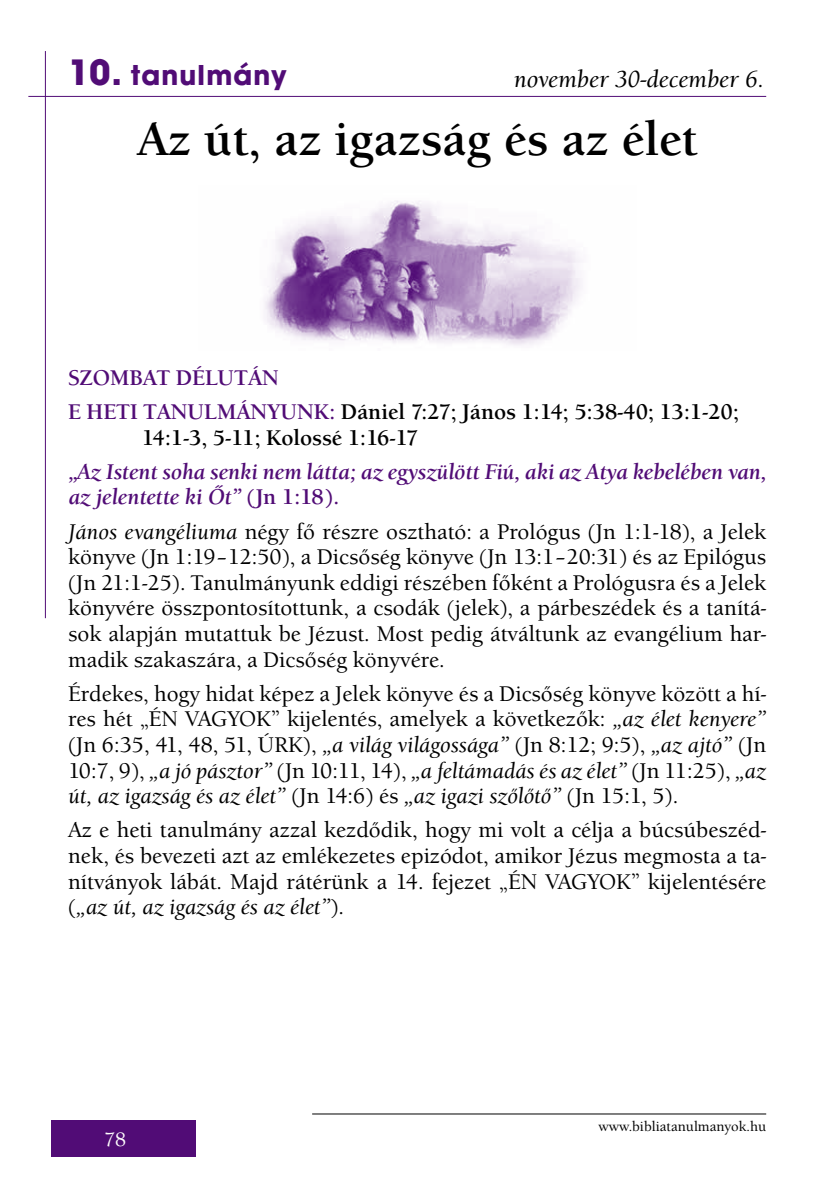
<style>
.page{position:relative;width:840px;height:1191px;background:#fff}
.page>*{position:absolute;margin:0;border:0;box-sizing:border-box;transform-origin:0 0}
.t1{font:700 48px "Berkeley Old Sty Itc TEE";color:#000}
.t2{font:700 30px "Avant Gar Got Itc TEE";letter-spacing:.04em;color:#510c76}
.t3{font:italic 500 24px "Berkeley Old Sty Itc TEE";color:#000}
.t4{font:500 22px/25.6px "Berkeley Old Sty Itc TEE";color:#000;text-align:justify}
.t5{font:700 22px/34px "Berkeley Old Sty Itc TEE";color:#000}
.t6{font:italic 700 22px/25.6px "Berkeley Old Sty Itc TEE";color:#510c76}
.t7{font:500 20px "Berkeley Old Sty Itc TEE";color:#fffefd}
.t8{font:500 14px "Berkeley Old Sty Itc TEE";color:#000}
.s1{font-size:38px}
.s2{color:#510c76}
.s3{font-style:normal}
.s4{font-style:italic}
</style>
<div class="page">
<div style="left:51px;top:1120px;width:145px;height:37px;background:#510c76"></div>
<hr style="left:28px;top:96px;width:737px;height:1px;background:#510c76">
<hr style="left:45px;top:51px;width:1px;height:567px;background:#510c76">
<img style="left:264px;top:201px;width:318px;height:145px">
<hr style="left:312px;top:1113px;width:453px;height:1px;background:#000">
<h2 class="t2" style="left:68px;top:57px;width:219px"><span class="s1">10.</span> tanulmány</h2>
<p class="t3" style="left:513px;top:65px;width:252px">november 30-december 6.</p>
<h1 class="t1" style="left:137px;top:111px;width:561px">Az út, az igazság és az élet</h1>
<p class="t5" style="left:68px;top:361px;width:672px"><span class="s2">SZOMBAT DÉLUTÁN<br>E HETI TANULMÁNYUNK:</span> Dániel 7:27; János 1:14; 5:38-40; 13:1-20;</p>
<p class="t5" style="left:142px;top:420px;width:278px">14:1-3, 5-11; Kolossé 1:16-17</p>
<p class="t6" style="left:68px;top:459px;width:699px">„Az Istent soha senki nem látta; az egyszülött Fiú, aki az Atya kebelében van, az jelentette ki Őt” <span class="s3">(Jn 1:18).</span></p>
<p class="t4" style="left:68px;top:518px;width:699px"><span class="s4">János evangéliuma</span> négy fő részre osztható: a Prológus (Jn 1:1-18), a Jelek könyve (Jn 1:19–12:50), a Dicsőség könyve (Jn 13:1–20:31) és az Epilógus (Jn 21:1-25). Tanulmányunk eddigi részében főként a Prológusra és a Jelek könyvére összpontosítottunk, a csodák (jelek), a párbeszédek és a tanítá&shy;sok alapján mutattuk be Jézust. Most pedig átváltunk az evangélium har&shy;madik szakaszára, a Dicsőség könyvére.</p>
<p class="t4" style="left:68px;top:680px;width:699px">Érdekes, hogy hidat képez a Jelek könyve és a Dicsőség könyve között a hí&shy;res hét „ÉN VAGYOK” kijelentés, amelyek a következők: <span class="s4">„az élet kenyere” </span>(Jn 6:35, 41, 48, 51, ÚRK), <span class="s4">„a világ világossága”</span> (Jn 8:12; 9:5), <span class="s4">„az ajtó”</span> (Jn 10:7, 9), <span class="s4">„a jó pásztor”</span> (Jn 10:11, 14), <span class="s4">„a feltámadás és az élet”</span> (Jn 11:25), <span class="s4">„az út, az igazság és az élet”</span> (Jn 14:6) és <span class="s4">„az igazi szőlőtő”</span> (Jn 15:1, 5).</p>
<p class="t4" style="left:68px;top:817px;width:699px">Az e heti tanulmány azzal kezdődik, hogy mi volt a célja a búcsúbeszéd&shy;nek, és bevezeti azt az emlékezetes epizódot, amikor Jézus megmosta a ta&shy;nítványok lábát. Majd rátérünk a 14. fejezet „ÉN VAGYOK” kijelentésére (<span class="s4">„az út, az igazság és az élet”</span>).</p>
<p class="t7" style="left:104px;top:1128px;width:24px">78</p>
<p class="t8" style="left:598px;top:1118px;width:169px">www.bibliatanulmanyok.hu</p>
</div>
